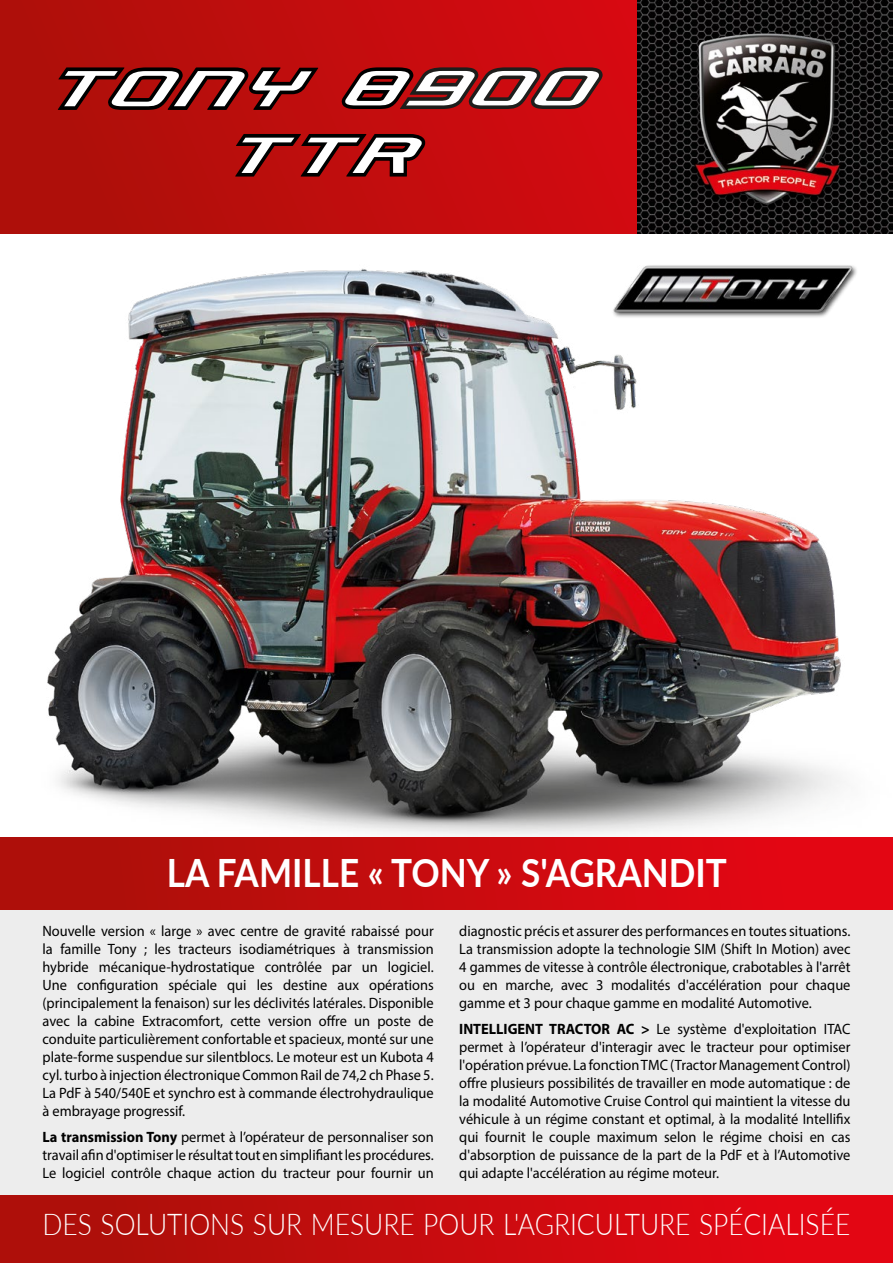
<style>
.page{position:relative;width:893px;height:1263px;background:#fff}
.page>*{position:absolute;margin:0;border:0;box-sizing:border-box;transform-origin:0 0}
.t1{font:700 39px "Lato";color:#fff;scale:.9 1}
.t2{font:300 30px "Lato";color:#fff;scale:.88 1}
.t3{font:15px/18px "Myriad Pro";color:#000;text-align:justify;scale:.96 1}
.s1{font-weight:700}
</style>
<div class="page">
<img style="left:0;top:268px;width:893px;height:570px">
<svg style="left:0;top:0;width:638px;height:234px;background:#be0c0d"></svg>
<img style="left:638px;top:0;width:255px;height:234px">
<div style="left:685px;top:29px;width:164px;height:188px;background:#000;opacity:.75"></div>
<img style="left:686px;top:22px;width:160px;height:196px">
<div style="left:0;top:1191px;width:893px;height:72px;background:linear-gradient(to right,#a81109,#e90614)"></div>
<div style="left:0;top:838px;width:893px;height:72px;background:linear-gradient(to right,#a81109,#e90614)"></div>
<img style="left:606px;top:265px;width:254px;height:53px">
<div style="left:0;top:910px;width:893px;height:285px;background:#ededed"></div>
<svg style="left:341px;top:67px;width:262px;height:42px"></svg>
<svg style="left:58px;top:67px;width:260px;height:43px"></svg>
<svg style="left:235px;top:134px;width:190px;height:43px"></svg>
<h1 class="t1" style="left:167px;top:844px;width:624px">LA FAMILLE « TONY » S'AGRANDIT</h1>
<p class="t3" style="left:43px;top:922px;width:409px">Nouvelle version « large » avec centre de gravité rabaissé pour la famille Tony ; les tracteurs isodiamétriques à transmission hybride mécanique-hydrostatique contrôlée par un logiciel.<br>Une configuration spéciale qui les destine aux opérations (principalement la fenaison) sur les déclivités latérales. Disponible avec la cabine Extracomfort, cette version offre un poste de conduite particulièrement confortable et spacieux, monté sur une plate-forme suspendue sur silentblocs. Le moteur est un Kubota 4 cyl. turbo à injection électronique Common Rail de 74,2 ch Phase 5.<br>La PdF à 540/540E et synchro est à commande électrohydraulique à embrayage progressif.</p>
<p class="t3" style="left:43px;top:1127px;width:409px"><span class="s1">La transmission Tony</span> permet à l’opérateur de personnaliser son travail afin d'optimiser le résultat tout en simplifiant les procédures.<br>Le logiciel contrôle chaque action du tracteur pour fournir un</p>
<p class="t3" style="left:459px;top:922px;width:409px">diagnostic précis et assurer des performances en toutes situations.<br>La transmission adopte la technologie SIM (Shift In Motion) avec 4 gammes de vitesse à contrôle électronique, crabotables à l'arrêt ou en marche, avec 3 modalités d'accélération pour chaque gamme et 3 pour chaque gamme en modalité Automotive.</p>
<p class="t3" style="left:459px;top:1019px;width:409px"><span class="s1">INTELLIGENT TRACTOR AC &gt;</span> Le système d'exploitation ITAC permet à l’opérateur d'interagir avec le tracteur pour optimiser l'opération prévue. La fonction TMC (Tractor Management Control) offre plusieurs possibilités de travailler en mode automatique : de la modalité Automotive Cruise Control qui maintient la vitesse du véhicule à un régime constant et optimal, à la modalité Intellifix qui fournit le couple maximum selon le régime choisi en cas d'absorption de puissance de la part de la PdF et à l’Automotive qui adapte l'accélération au régime moteur.</p>
<h2 class="t2" style="left:43px;top:1203px;width:919px">DES SOLUTIONS SUR MESURE POUR L'AGRICULTURE SPÉCIALISÉE</h2>
</div>
